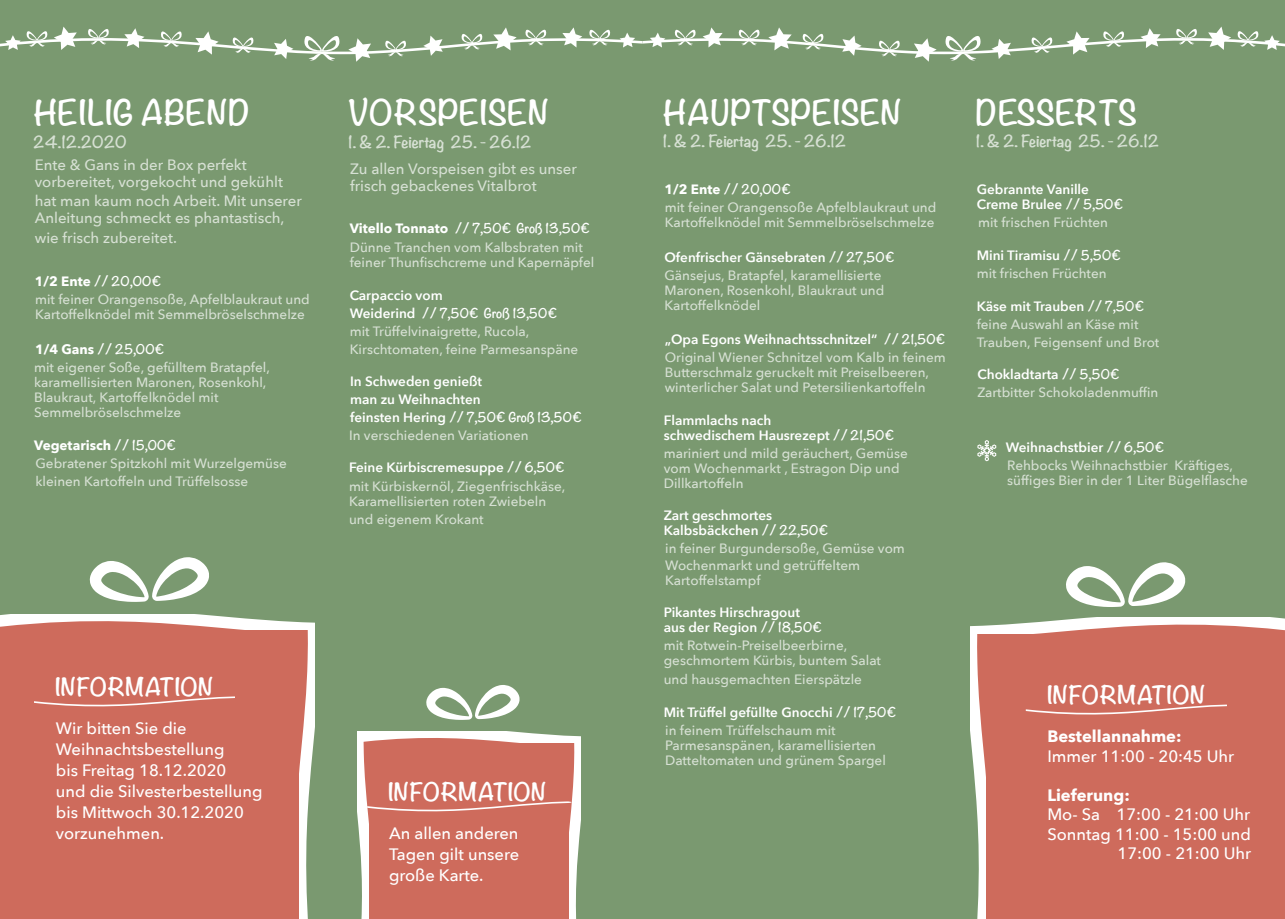
<style>
.page{position:relative;width:1285px;height:919px;background:#fff}
.page>*{position:absolute;margin:0;border:0;box-sizing:border-box;transform-origin:0 0}
.t1{font:700 30.9px "Noteworthy";color:#fff}
.t2{font:700 30.75px "Noteworthy";color:#fff}
.t3{font:700 22.5px "Noteworthy";color:#fff}
.t4{font:500 16.5px/21px "Avenir Next";color:#fff;text-align:justify}
.t5{font:700 16.5px "Avenir Next";color:#fff}
.t6{font:500 15px/16.5px "Avenir Next";color:rgb(255 255 255/.7)}
.t7{font:700 15px "Noteworthy";color:rgb(255 255 255/.7)}
.t8{font:500 13.5px/15px "Avenir Next";color:rgb(255 255 255/.7)}
.t9{font:600 13.5px/15px "Avenir Next";color:#fff}
.t10{font:700 12px "Noteworthy";color:#fff}
.s1{font-family:"Avenir Next";font-size:13.5px}
.s2{font-weight:700;color:#fff}
.s3{font-family:"Noteworthy";font-weight:700;font-size:12px;color:#fff}
.s4{font-family:"Avenir Next";font-weight:600;font-size:13.5px}
.s5{font-weight:600;color:#fff}
.s6{font-family:"Noteworthy";font-weight:700;font-size:12px}
.s7{font-weight:500;color:rgb(255 255 255/.7)}
</style>
<div class="page">
<div style="left:0;top:0;width:1284px;height:918px;background:#7a9970"></div>
<svg style="left:977px;top:440px;width:19px;height:21px"></svg>
<svg style="left:0;top:26px;width:1284px;height:36px"></svg>
<svg style="left:90px;top:557px;width:119px;height:45px"></svg>
<svg style="left:426px;top:685px;width:93px;height:34px"></svg>
<svg style="left:0;top:614px;width:315px;height:304px;background:#cf7466"></svg>
<svg style="left:357px;top:731px;width:223px;height:187px;background:#d27d70"></svg>
<svg style="left:970px;top:617px;width:314px;height:301px;background:#cf7566"></svg>
<svg style="left:1066px;top:562px;width:119px;height:45px"></svg>
<h1 class="t1" style="left:34px;top:92px;width:218px">HEILIG ABEND</h1>
<p class="t7" style="left:34px;top:132px;width:95px">24.12.2020</p>
<p class="t6" style="left:35px;top:157px;width:250px">Ente &amp; Gans in der Box perfekt vorbereitet, vorgekocht und gekühlt</p>
<p class="t6" style="left:35px;top:193px;width:268px">hat man kaum noch Arbeit. Mit unserer<br>Anleitung schmeckt es phantastisch,</p>
<p class="t6" style="left:35px;top:229px;width:144px">wie frisch zubereitet.</p>
<p class="t10" style="left:35px;top:273px;width:128px"><span class="s1">1/2 Ente</span> // 20,00€</p>
<p class="t8" style="left:35px;top:292px;width:276px">mit feiner Orangensoße, Apfelblaukraut und<br>Kartoffelknödel mit Semmelbröselschmelze</p>
<p class="t10" style="left:35px;top:341px;width:131px"><span class="s1">1/4 Gans</span> // 25,00€</p>
<p class="t8" style="left:34px;top:360px;width:237px">mit eigener Soße, gefülltem Bratapfel, karamellisierten Maronen, Rosenkohl, Blaukraut, Kartoffelknödel mit Semmelbröselschmelze</p>
<p class="t8" style="left:34px;top:437px;width:254px;line-height:17.9px"><span class="s2">Vegetarisch</span> <span class="s3">// 15,00€<br></span>Gebratener Spitzkohl mit Wurzelgemüse kleinen Kartoffeln und Trüffelsosse</p>
<h1 class="t1" style="left:348px;top:92px;width:203px">VORSPEISEN</h1>
<p class="t7" style="left:348px;top:132px;width:185px">1. &amp; 2. Feiertag 25. - 26.12</p>
<p class="t6" style="left:350px;top:161px;width:228px">Zu allen Vorspeisen gibt es unser frisch gebackenes Vitalbrot</p>
<p class="t10" style="left:349px;top:221px;width:242px"><span class="s1">Vitello Tonnato</span> // 7,50€ Groß 13,50€</p>
<p class="t8" style="left:349px;top:240px;width:246px">Dünne Tranchen vom Kalbsbraten mit feiner Thunfischcreme und Kapernäpfel</p>
<p class="t9" style="left:349px;top:288px;width:95px">Carpaccio vom</p>
<p class="t10" style="left:349px;top:305px;width:209px"><span class="s4">Weiderind</span> // 7,50€ Groß 13,50€</p>
<p class="t8" style="left:349px;top:323px;width:230px;line-height:18.1px">mit Trüffelvinaigrette, Rucola,<br>Kirschtomaten, feine Parmesanspäne</p>
<p class="t9" style="left:350px;top:372px;width:133px;line-height:18.1px">In Schweden genießt man zu Weihnachten</p>
<p class="t10" style="left:350px;top:409px;width:233px"><span class="s4">feinsten Hering</span> // 7,50€ Groß 13,50€</p>
<p class="t8" style="left:349px;top:428px;width:181px">In verschiedenen Variationen</p>
<p class="t8" style="left:349px;top:459px;width:218px;line-height:18.1px"><span class="s5">Feine Kürbiscremesuppe</span> <span class="s3">// 6,50€ </span>mit Kürbiskernöl, Ziegenfrischkäse,</p>
<p class="t8" style="left:349px;top:492px;width:199px;line-height:18.1px">Karamellisierten roten Zwiebeln und eigenem Krokant</p>
<h3 class="t3" style="left:55px;top:671px;width:160px">INFORMATION</h3>
<p class="t4" style="left:56px;top:718px;width:208px;text-align:left">Wir bitten Sie die<br>Weihnachtsbestellung<br>bis Freitag 18.12.2020<br>und die Silvesterbestellung bis Mittwoch 30.12.2020 vorzunehmen.</p>
<h3 class="t3" style="left:388px;top:776px;width:160px">INFORMATION</h3>
<p class="t4" style="left:389px;top:823px;width:132px">An allen anderen Tagen gilt unsere große Karte.</p>
<h1 class="t1" style="left:662px;top:92px;width:241px">HAUPTSPEISEN</h1>
<p class="t7" style="left:662px;top:132px;width:185px">1. &amp; 2. Feiertag 25. - 26.12</p>
<p class="t10" style="left:664px;top:181px;width:128px"><span class="s1">1/2 Ente</span> // 20,00€</p>
<p class="t8" style="left:664px;top:200px;width:273px">mit feiner Orangensoße Apfelblaukraut und<br>Kartoffelknödel mit Semmelbröselschmelze</p>
<p class="t8" style="left:664px;top:249px;width:232px;line-height:18.1px"><span class="s5">Ofenfrischer Gänsebraten</span> <span class="s3">// 27,50€<br></span>Gänsejus, Bratapfel, karamellisierte</p>
<p class="t8" style="left:664px;top:283px;width:221px">Maronen, Rosenkohl, Blaukraut und<br>Kartoffelknödel</p>
<p class="t8" style="left:664px;top:330px;width:282px;line-height:18.1px"><span class="s5">„Opa Egons Weihnachtsschnitzel“</span> <span class="s3">// 21,50€<br></span>Original Wiener Schnitzel vom Kalb in feinem</p>
<p class="t8" style="left:664px;top:365px;width:266px">Butterschmalz geruckelt mit Preiselbeeren, winterlicher Salat und Petersilienkartoffeln</p>
<p class="t9" style="left:663px;top:413px;width:232px">Flammlachs nach<br>schwedischem Hausrezept <span class="s6">// 21,50€</span></p>
<p class="t8" style="left:663px;top:446px;width:245px">mariniert und mild geräuchert, Gemüse vom Wochenmarkt , Estragon Dip und<br>Dillkartoffeln</p>
<p class="t9" style="left:663px;top:508px;width:166px">Zart geschmortes<br>Kalbsbäckchen <span class="s6">// 22,50€</span></p>
<p class="t8" style="left:665px;top:539px;width:241px;line-height:17.9px">in feiner Burgundersoße, Gemüse vom<br>Wochenmarkt und getrüffeltem</p>
<p class="t8" style="left:665px;top:573px;width:97px">Kartoffelstampf</p>
<p class="t9" style="left:663px;top:605px;width:160px">Pikantes Hirschragout aus der Region <span class="s6">// 18,50€</span></p>
<p class="t8" style="left:663px;top:638px;width:219px">mit Rotwein-Preiselbeerbirne, geschmortem Kürbis, buntem Salat</p>
<p class="t8" style="left:663px;top:671px;width:200px">und hausgemachten Eierspätzle</p>
<p class="t9" style="left:663px;top:703px;width:234px;line-height:17.9px">Mit Trüffel gefüllte Gnocchi <span class="s6">// 17,50€ </span><span class="s7">in feinem Trüffelschaum mit</span></p>
<p class="t8" style="left:665px;top:738px;width:222px">Parmesanspänen, karamellisierten<br>Datteltomaten und grünem Spargel</p>
<h2 class="t2" style="left:975px;top:92px;width:163px">DESSERTS</h2>
<p class="t7" style="left:975px;top:132px;width:185px">1. &amp; 2. Feiertag 25. - 26.12</p>
<p class="t9" style="left:976px;top:182px;width:148px">Gebrannte Vanille<br>Creme Brulee <span class="s6">// 5,50€</span></p>
<p class="t8" style="left:977px;top:215px;width:131px">mit frischen Früchten</p>
<p class="t8" style="left:976px;top:246px;width:146px;line-height:18.1px"><span class="s5">Mini Tiramisu</span> <span class="s3">// 5,50€ </span>mit frischen Früchten</p>
<p class="t8" style="left:976px;top:297px;width:184px;line-height:18.1px"><span class="s5">Käse mit Trauben</span> <span class="s3">// 7,50€ </span>feine Auswahl an Käse mit<br>Trauben, Feigensenf und Brot</p>
<p class="t8" style="left:977px;top:365px;width:182px;line-height:18.1px"><span class="s5">Chokladtarta</span> <span class="s3">// 5,50€<br></span>Zartbitter Schokoladenmuffin</p>
<p class="t8" style="left:1005px;top:438px;width:229px;line-height:17.9px"><span class="s5">Weihnachstbier</span> <span class="s3">// 6,50€<br></span>Rehbocks Weihnachstbier Kräftiges,</p>
<p class="t8" style="left:1006px;top:473px;width:242px">süffiges Bier in der 1 Liter Bügelflasche</p>
<h3 class="t3" style="left:1046px;top:680px;width:160px">INFORMATION</h3>
<p class="t5" style="left:1047px;top:725px;width:136px">Bestellannahme:</p>
<p class="t4" style="left:1047px;top:745px;width:188px">Immer 11:00 - 20:45 Uhr</p>
<p class="t5" style="left:1047px;top:784px;width:84px">Lieferung:</p>
<p class="t4" style="left:1047px;top:805px;width:205px;line-height:19.5px;text-align:right">Mo- Sa 17:00 - 21:00 Uhr<br>Sonntag 11:00 - 15:00 und<br>17:00 - 21:00 Uhr</p>
</div>
